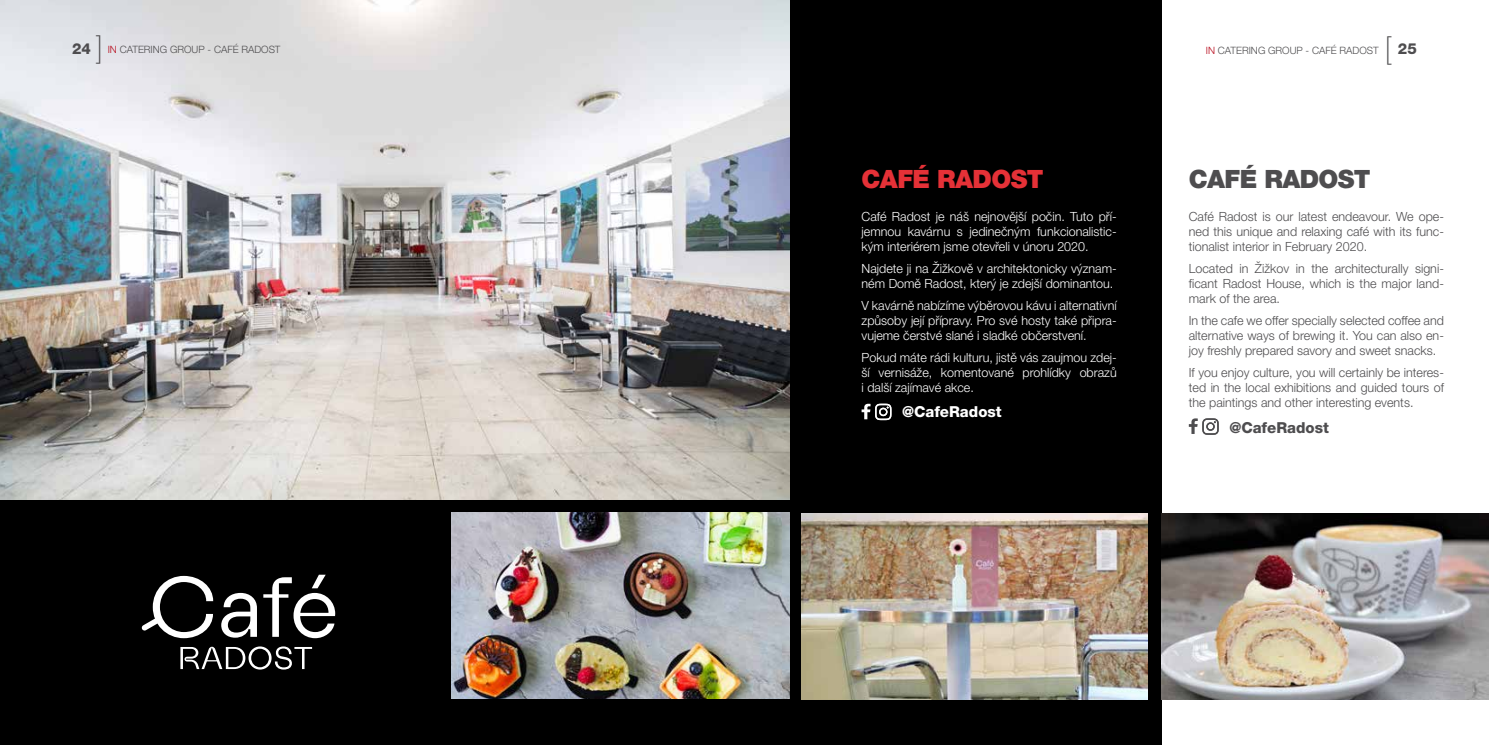
<style>
.page{position:relative;width:1489px;height:745px;background:#fff}
.page>*{position:absolute;margin:0;border:0;box-sizing:border-box;transform-origin:0 0}
.t1{font:900 25.25px "Helvetica Neue LT Pro";letter-spacing:-.025em;color:#e53137}
.t2{font:900 25.25px "Helvetica Neue LT Pro";letter-spacing:-.025em;color:#4e4d4f}
.t3{font:800 15.12px "Helvetica Neue LT Pro";color:#4e4d4f}
.t4{font:800 15.12px "Helvetica Neue LT Pro";color:#fff}
.t5{font:300 12.62px/15px "Helvetica Neue LT Pro";color:#4e4d4f;text-align:justify}
.t6{font:300 12.62px/15px "Helvetica Neue LT Pro";color:#fff;text-align:justify}
.t7{font:300 10.12px "Helvetica Neue LT Pro";color:#4e4d4f}
.s1{font-weight:100;font-size:31px}
.s2{color:#b80b1c}
</style>
<div class="page">
<div style="left:0;top:0;width:1161px;height:744px;background:#000"></div>
<img style="left:0;top:0;width:789px;height:499px">
<img style="left:451px;top:512px;width:338px;height:186px">
<img style="left:801px;top:513px;width:346px;height:186px">
<img style="left:1161px;top:513px;width:327px;height:186px">
<svg style="left:221px;top:592px;width:36px;height:45px"></svg>
<svg style="left:263px;top:574px;width:72px;height:63px"></svg>
<svg style="left:180px;top:646px;width:132px;height:23px"></svg>
<svg style="left:141px;top:575px;width:72px;height:62px"></svg>
<svg style="left:861px;top:403px;width:30px;height:17px"></svg>
<svg style="left:1188px;top:418px;width:30px;height:16px"></svg>
<p class="t3" style="left:72px;top:40px;width:32px">24<span class="s1">]</span></p>
<p class="t7" style="left:108px;top:43px;width:174px"><span class="s2">IN</span> CATERING GROUP - CAFÉ RADOST</p>
<p class="t7" style="left:1205px;top:44px;width:174px"><span class="s2">IN</span> CATERING GROUP - CAFÉ RADOST</p>
<p class="t3" style="left:1384px;top:40px;width:34px"><span class="s1">[</span> 25</p>
<h1 class="t1" style="left:861px;top:164px;width:183px">CAFÉ RADOST</h1>
<p class="t6" style="left:861px;top:208px;width:257px">Café Radost je náš nejnovější počin. Tuto pří&shy;jemnou kavárnu s jedinečným funkcionalistic&shy;kým interiérem jsme otevřeli v únoru 2020.</p>
<p class="t6" style="left:861px;top:260px;width:257px">Najdete ji na Žižkově v architektonicky význam&shy;ném Domě Radost, který je zdejší dominantou.</p>
<p class="t6" style="left:861px;top:298px;width:257px">V kavárně nabízíme výběrovou kávu i alternativní způsoby její přípravy. Pro své hosty také připra&shy;vujeme čerstvé slané i sladké občerstvení.</p>
<p class="t6" style="left:861px;top:350px;width:257px">Pokud máte rádi kulturu, jistě vás zaujmou zdej&shy;ší vernisáže, komentované prohlídky obrazů i další zajímavé akce.</p>
<p class="t4" style="left:902px;top:403px;width:101px">@CafeRadost</p>
<h1 class="t2" style="left:1188px;top:164px;width:183px">CAFÉ RADOST</h1>
<p class="t5" style="left:1188px;top:208px;width:257px">Café Radost is our latest endeavour. We ope&shy;ned this unique and relaxing café with its func&shy;tionalist interior in February 2020.</p>
<p class="t5" style="left:1188px;top:260px;width:257px">Located in Žižkov in the architecturally signi&shy;ficant Radost House, which is the major land&shy;mark of the area.</p>
<p class="t5" style="left:1188px;top:313px;width:257px">In the cafe we offer specially selected coffee and alternative ways of brewing it. You can also en&shy;joy freshly prepared savory and sweet snacks.</p>
<p class="t5" style="left:1188px;top:365px;width:257px">If you enjoy culture, you will certainly be interes&shy;ted in the local exhibitions and guided tours of the paintings and other interesting events.</p>
<p class="t3" style="left:1229px;top:418px;width:101px">@CafeRadost</p>
</div>
